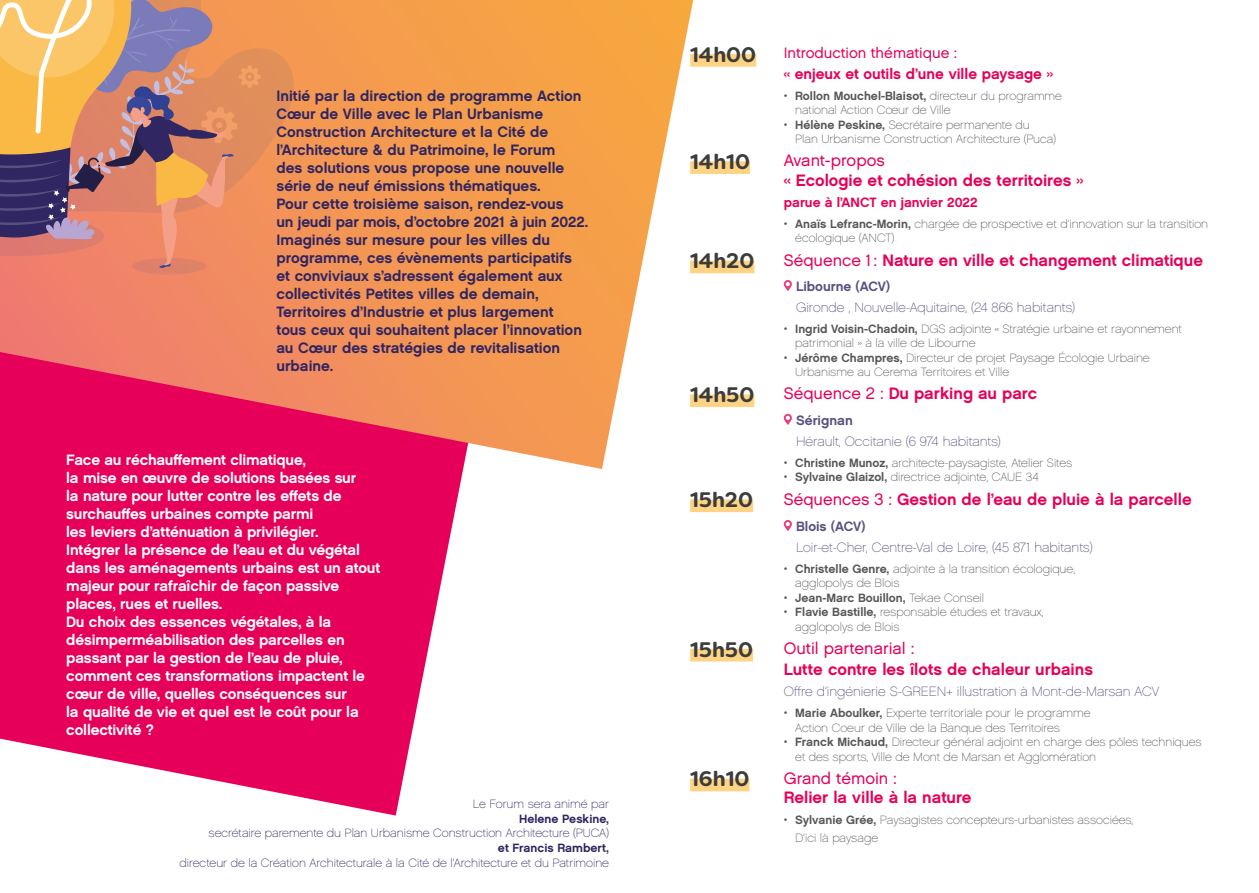
<style>
.page{position:relative;width:1259px;height:893px;background:#fff}
.page>*{position:absolute;margin:0;border:0;box-sizing:border-box;transform-origin:0 0}
.t1{font:700 21px "Filson Soft";color:#3c3c3b}
.t2{font:16.5px "Chalet New York Nineteen Sixty";color:#e60059}
.t3{font:16.5px "Chalet London Nineteen Sixty";color:#e60059}
.t4{font:15px/18px "Chalet New York Nineteen Sixty";color:#2f2561}
.t5{font:15px/18px "Chalet New York Nineteen Sixty";letter-spacing:-.01em;color:#fff}
.t6{font:15px "Chalet New York Nineteen Sixty";color:#e60059}
.t7{font:15px "Chalet London Nineteen Sixty";color:#e60059}
.t8{font:13.5px "Chalet Paris Nineteen Sixty";color:#585181}
.t9{font:13.5px "Chalet New York Nineteen Sixty";color:#585181}
.t10{font:13.5px "Chalet New York Nineteen Sixty";color:#e60059}
.t11{font:12px/14.4px "Chalet Paris Nineteen Sixty";color:#575756}
.t12{font:12px "Chalet Paris Nineteen Sixty";color:#2f2561}
.t13{font:12px "Chalet New York Nineteen Sixty";color:#575756}
.t14{font:12px "Chalet New York Nineteen Sixty";color:#2f2561}
.s1{font-family:"Chalet Paris Nineteen Sixty"}
.s2{font-family:"Chalet New York Nineteen Sixty"}
.s3{font-family:"Chalet London Nineteen Sixty"}
</style>
<div class="page">
<svg style="left:0;top:469px;width:464px;height:346px;fill:#e60059"></svg>
<svg style="left:0;top:0;width:693px;height:469px;background:#f28c64"></svg>
<svg style="left:261px;top:0;width:33px;height:216px;background:#ed9356"></svg>
<div style="left:132px;top:258px;width:74px;height:16px;background:#de806a;border-radius:50%"></div>
<svg style="left:0;top:0;width:261px;height:268px;background:#cd8c6b"></svg>
<div style="left:690px;top:54px;width:66px;height:13px;background:#fed484"></div>
<div style="left:690px;top:161px;width:60px;height:13px;background:#fed484"></div>
<div style="left:690px;top:261px;width:64px;height:12px;background:#fed484"></div>
<svg style="left:784px;top:280px;width:8px;height:11px"></svg>
<div style="left:690px;top:394px;width:64px;height:13px;background:#fed484"></div>
<svg style="left:784px;top:414px;width:8px;height:11px"></svg>
<div style="left:690px;top:499px;width:63px;height:13px;background:#fed484"></div>
<svg style="left:784px;top:520px;width:8px;height:11px"></svg>
<div style="left:690px;top:649px;width:63px;height:12px;background:#fed484"></div>
<div style="left:690px;top:779px;width:59px;height:12px;background:#fed484"></div>
<p class="t4" style="left:276px;top:86px;width:313px">Initié par la direction de programme Action Cœur de Ville avec le Plan Urbanisme Construction Architecture et la Cité de l’Architecture &amp; du Patrimoine, le Forum<br>des solutions vous propose une nouvelle série de neuf émissions thématiques.<br>Pour cette troisième saison, rendez-vous<br>un jeudi par mois, d’octobre 2021 à juin 2022.<br>Imaginés sur mesure pour les villes du programme, ces évènements participatifs et conviviaux s’adressent également aux collectivités Petites villes de demain, Territoires d’Industrie et plus largement<br>tous ceux qui souhaitent placer l’innovation au Cœur des stratégies de revitalisation urbaine.</p>
<p class="t5" style="left:66px;top:450px;width:315px">Face au réchauffement climatique,<br>la mise en œuvre de solutions basées sur<br>la nature pour lutter contre les effets de surchauffes urbaines compte parmi<br>les leviers d’atténuation à privilégier.<br>Intégrer la présence de l’eau et du végétal dans les aménagements urbains est un atout majeur pour rafraîchir de façon passive places, rues et ruelles.<br>Du choix des essences végétales, à la désimperméabilisation des parcelles en passant par la gestion de l’eau de pluie, comment ces transformations impactent le cœur de ville, quelles conséquences sur<br>la qualité de vie et quel est le coût pour la collectivité ?</p>
<p class="t12" style="left:473px;top:797px;width:138px">Le Forum sera animé par</p>
<p class="t14" style="left:519px;top:811px;width:91px">Helene Peskine,</p>
<p class="t12" style="left:208px;top:826px;width:402px">secrétaire paremente du Plan Urbanisme Construction Architecture (PUCA)</p>
<p class="t14" style="left:498px;top:840px;width:113px">et Francis Rambert,</p>
<p class="t12" style="left:180px;top:855px;width:431px">directeur de la Création Architecturale à la Cité de l’Architecture et du Patrimoine</p>
<h1 class="t1" style="left:690px;top:41px;width:68px">14h00</h1>
<p class="t7" style="left:784px;top:43px;width:175px">Introduction thématique :</p>
<p class="t6" style="left:784px;top:64px;width:271px">« enjeux et outils d’une ville paysage »</p>
<p class="t13" style="left:784px;top:88px;width:280px">• Rollon Mouchel-Blaisot, <span class="s1">directeur du programme</span></p>
<p class="t11" style="left:795px;top:103px;width:157px">national Action Cœur de Ville</p>
<p class="t11" style="left:795px;top:117px;width:262px;text-indent:-11px"><span class="s2">• Hélène Peskine,</span> Secrétaire permanente du<br>Plan Urbanisme Construction Architecture (Puca)</p>
<h1 class="t1" style="left:690px;top:148px;width:61px">14h10</h1>
<h2 class="t3" style="left:784px;top:150px;width:102px">Avant-propos</h2>
<h2 class="t2" style="left:784px;top:170px;width:301px">« Ecologie et cohésion des territoires »</h2>
<p class="t10" style="left:784px;top:194px;width:195px">parue à l’ANCT en janvier 2022</p>
<p class="t11" style="left:795px;top:217px;width:414px;text-indent:-11px"><span class="s2">• Anaïs Lefranc-Morin,</span> chargée de prospective et d’innovation sur la transition écologique (ANCT)</p>
<h1 class="t1" style="left:690px;top:247px;width:66px">14h20</h1>
<h2 class="t2" style="left:784px;top:249px;width:421px"><span class="s3">Séquence 1:</span> Nature en ville et changement climatique</h2>
<p class="t9" style="left:796px;top:278px;width:96px">Libourne (ACV)</p>
<p class="t8" style="left:796px;top:299px;width:280px">Gironde , Nouvelle-Aquitaine, (24 866 habitants)</p>
<p class="t11" style="left:795px;top:322px;width:388px;text-indent:-11px"><span class="s2">• Ingrid Voisin-Chadoin,</span> DGS adjointe « Stratégie urbaine et rayonnement patrimonial » à la ville de Libourne</p>
<p class="t11" style="left:795px;top:351px;width:356px;text-indent:-11px"><span class="s2">• Jérôme Champres,</span> Directeur de projet Paysage Écologie Urbaine<br>Urbanisme au Cerema Territoires et Ville</p>
<h1 class="t1" style="left:690px;top:381px;width:66px">14h50</h1>
<h2 class="t2" style="left:784px;top:383px;width:255px"><span class="s3">Séquence 2 :</span> Du parking au parc</h2>
<p class="t9" style="left:796px;top:412px;width:58px">Sérignan</p>
<p class="t8" style="left:796px;top:433px;width:206px">Hérault, Occitanie (6 974 habitants)</p>
<p class="t11" style="left:784px;top:456px;width:290px"><span class="s2">• Christine Munoz,</span> architecte-paysagiste, Atelier Sites</p>
<p class="t11" style="left:784px;top:470px;width:256px"><span class="s2">• Sylvaine Glaizol,</span> directrice adjointe, CAUE 34</p>
<h1 class="t1" style="left:690px;top:486px;width:64px">15h20</h1>
<h2 class="t2" style="left:784px;top:489px;width:409px"><span class="s3">Séquences 3 :</span> Gestion de l’eau de pluie à la parcelle</h2>
<p class="t9" style="left:796px;top:518px;width:71px">Blois (ACV)</p>
<p class="t8" style="left:796px;top:539px;width:298px">Loir-et-Cher, Centre-Val de Loire, (45 871 habitants)</p>
<p class="t11" style="left:795px;top:562px;width:281px;text-indent:-11px"><span class="s2">• Christelle Genre,</span> adjointe à la transition écologique, agglopolys de Blois</p>
<p class="t13" style="left:784px;top:590px;width:202px">• Jean-Marc Bouillon, <span class="s1">Tekae Conseil</span></p>
<p class="t11" style="left:795px;top:605px;width:250px;text-indent:-11px"><span class="s2">• Flavie Bastille,</span> responsable études et travaux, agglopolys de Blois</p>
<h1 class="t1" style="left:690px;top:636px;width:64px">15h50</h1>
<h2 class="t3" style="left:784px;top:638px;width:132px">Outil partenarial :</h2>
<h2 class="t2" style="left:784px;top:659px;width:311px">Lutte contre les îlots de chaleur urbains</h2>
<p class="t8" style="left:784px;top:684px;width:377px">Offre d’ingénierie S-GREEN+ illustration à Mont-de-Marsan ACV</p>
<p class="t11" style="left:795px;top:706px;width:297px;text-indent:-11px"><span class="s2">• Marie Aboulker,</span> Experte territoriale pour le programme<br>Action Coeur de Ville de la Banque des Territoires</p>
<p class="t11" style="left:795px;top:735px;width:408px;text-indent:-11px"><span class="s2">• Franck Michaud,</span> Directeur général adjoint en charge des pôles techniques et des sports, Ville de Mont de Marsan et Agglomération</p>
<h1 class="t1" style="left:690px;top:766px;width:61px">16h10</h1>
<h2 class="t3" style="left:784px;top:768px;width:115px">Grand témoin :</h2>
<h2 class="t2" style="left:784px;top:787px;width:189px">Relier la ville à la nature</h2>
<p class="t11" style="left:795px;top:811px;width:340px;line-height:18px;text-indent:-11px"><span class="s2">• Sylvanie Grée,</span> Paysagistes concepteurs-urbanistes associées,<br>D’ici là paysage</p>
</div>
